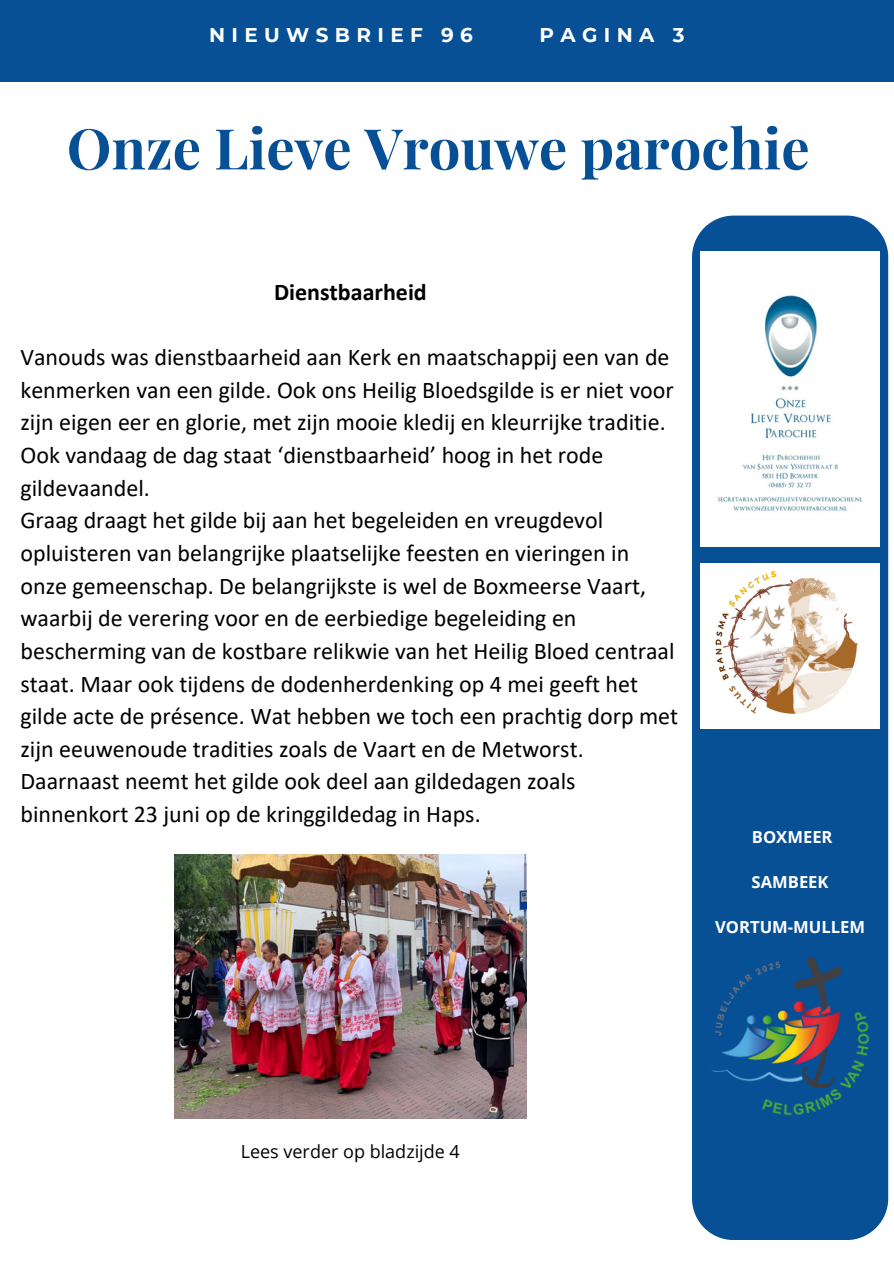
<style>
.page{position:relative;width:894px;height:1264px;background:#fff}
.page>*{position:absolute;margin:0;border:0;box-sizing:border-box;transform-origin:0 0}
.t1{font:700 56.25px "Playfair Display";color:#075096}
.t2{font:24px/32.7px "Calibri";color:#000}
.t3{font:700 24px "Calibri";color:#000}
.t4{font:700 19.95px "Montserrat";letter-spacing:.32em;color:#fff}
.t5{font:18px "Open Sans";color:#000}
.t6{font:700 16.65px "Open Sans";color:#fff}
</style>
<div class="page">
<div style="left:0;top:0;width:893px;height:81px;background:#075096"></div>
<div style="left:692px;top:215px;width:195px;height:1024px;background:#075096"></div>
<img style="left:700px;top:252px;width:179px;height:294px">
<img style="left:700px;top:563px;width:179px;height:165px">
<img style="left:707px;top:953px;width:164px;height:164px">
<img style="left:174px;top:854px;width:352px;height:264px">
<p class="t4" style="left:209px;top:23px;width:265px">NIEUWSBRIEF 96</p>
<p class="t4" style="left:539px;top:23px;width:147px">PAGINA 3</p>
<h1 class="t1" style="left:67px;top:109px;width:744px">Onze Lieve Vrouwe parochie</h1>
<h2 class="t3" style="left:274px;top:282px;width:154px">Dienstbaarheid</h2>
<h3 class="t2" style="left:20px;top:343px;width:659px">Vanouds was dienstbaarheid aan Kerk en maatschappij een van de kenmerken van een gilde. Ook ons Heilig Bloedsgilde is er niet voor zijn eigen eer en glorie, met zijn mooie kledij en kleurrijke traditie.<br>Ook vandaag de dag staat ‘dienstbaarheid’ hoog in het rode gildevaandel.<br>Graag draagt het gilde bij aan het begeleiden en vreugdevol opluisteren van belangrijke plaatselijke feesten en vieringen in onze gemeenschap. De belangrijkste is wel de Boxmeerse Vaart, waarbij de verering voor en de eerbiedige begeleiding en bescherming van de kostbare relikwie van het Heilig Bloed centraal staat. Maar ook tijdens de dodenherdenking op 4 mei geeft het gilde acte de présence. Wat hebben we toch een prachtig dorp met zijn eeuwenoude tradities zoals de Vaart en de Metworst.<br>Daarnaast neemt het gilde ook deel aan gildedagen zoals binnenkort 23 juni op de kringgildedag in Haps.</h3>
<p class="t6" style="left:751px;top:825px;width:82px">BOXMEER</p>
<p class="t6" style="left:751px;top:870px;width:78px">SAMBEEK</p>
<p class="t6" style="left:714px;top:915px;width:151px">VORTUM-MULLEM</p>
<h5 class="t5" style="left:241px;top:1138px;width:221px">Lees verder op bladzijde 4</h5>
</div>
